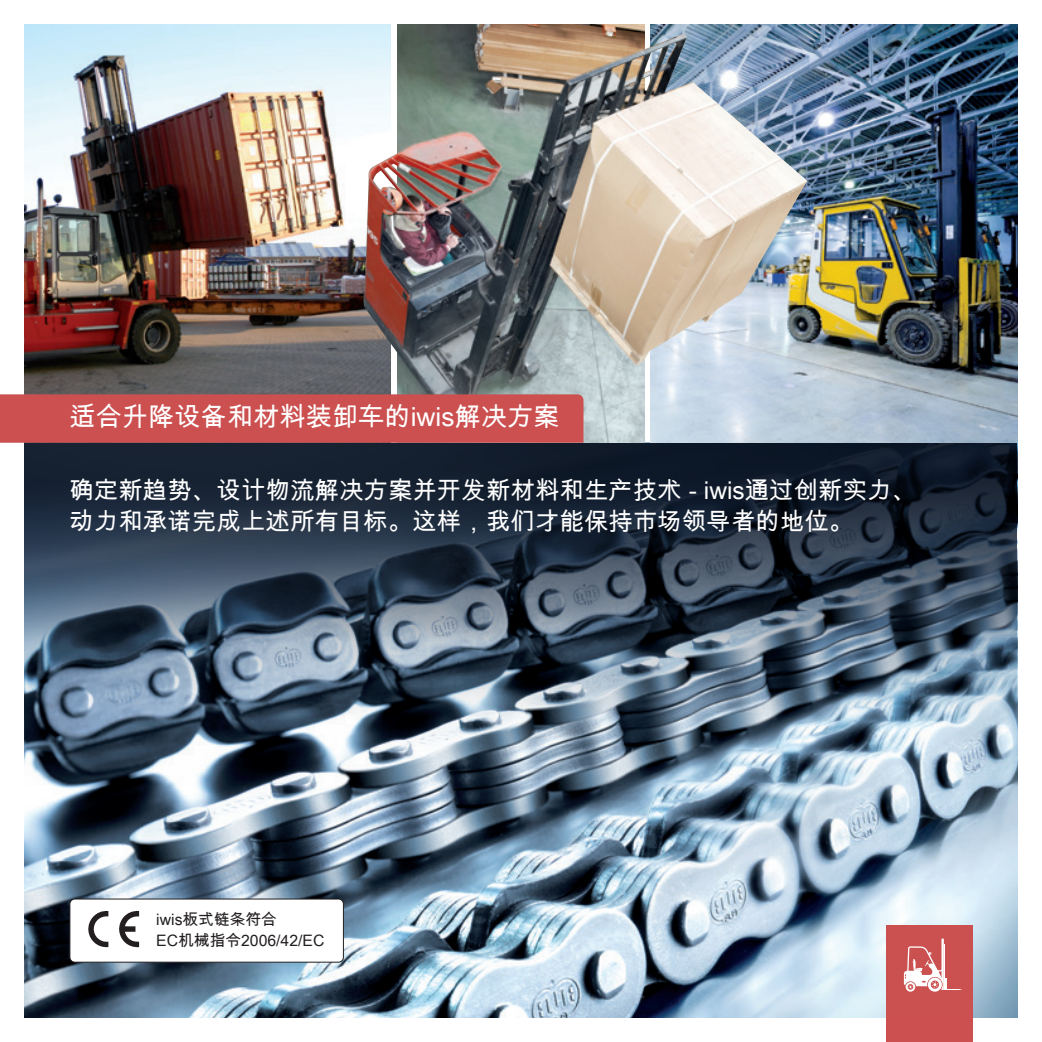
<style>
.page{position:relative;width:1042px;height:1042px;background:#fff}
.page>*{position:absolute;margin:0;border:0;box-sizing:border-box;transform-origin:0 0}
.Aufzählung_DE{font:26.25px "Arial Unicode MS";color:#fff}
.HEADLINE{font:24.5px/31.5px "Arial Unicode MS";color:#fff}
.Text_für_Blöcke{font:15.75px "Arial Unicode MS";color:#231f20}
</style>
<div class="page">
<img style="left:25px;top:785px;width:992px;height:232px">
<svg style="left:25px;top:443px;width:992px;height:342px;background:#455566"></svg>
<img style="left:397px;top:25px;width:247px;height:418px">
<img style="left:651px;top:25px;width:366px;height:418px">
<img style="left:25px;top:25px;width:365px;height:369px">
<img style="left:363px;top:34px;width:444px;height:396px">
<div style="left:0;top:394px;width:583px;height:49px;background:#cb504f"></div>
<div style="left:885px;top:925px;width:87px;height:117px;background:#cb504f"></div>
<svg style="left:904px;top:938px;width:58px;height:53px"></svg>
<div style="left:70px;top:899px;width:273px;height:63px;background:#fff;border-radius:5px"></div>
<div style="left:69px;top:898px;width:275px;height:64px;border:1px solid #231f20;border-radius:5px"></div>
<svg style="left:88px;top:911px;width:20px;height:36px"></svg>
<svg style="left:119px;top:910px;width:20px;height:37px"></svg>
<p class="Aufzählung_DE" style="left:69px;top:398px;width:491px">适合升降设备和材料装卸车的iwis解决方案</p>
<p class="HEADLINE" style="left:69px;top:474px;width:848px">确定新趋势、设计物流解决方案并开发新材料和生产技术 - iwis通过创新实力、动力和承诺完成上述所有目标。这样，我们才能保持市场领导者的地位。</p>
<p class="Text_für_Blöcke" style="left:156px;top:907px;width:122px">iwis板式链条符合</p>
<p class="Text_für_Blöcke" style="left:156px;top:928px;width:170px">EC机械指令2006/42/EC</p>
</div>
